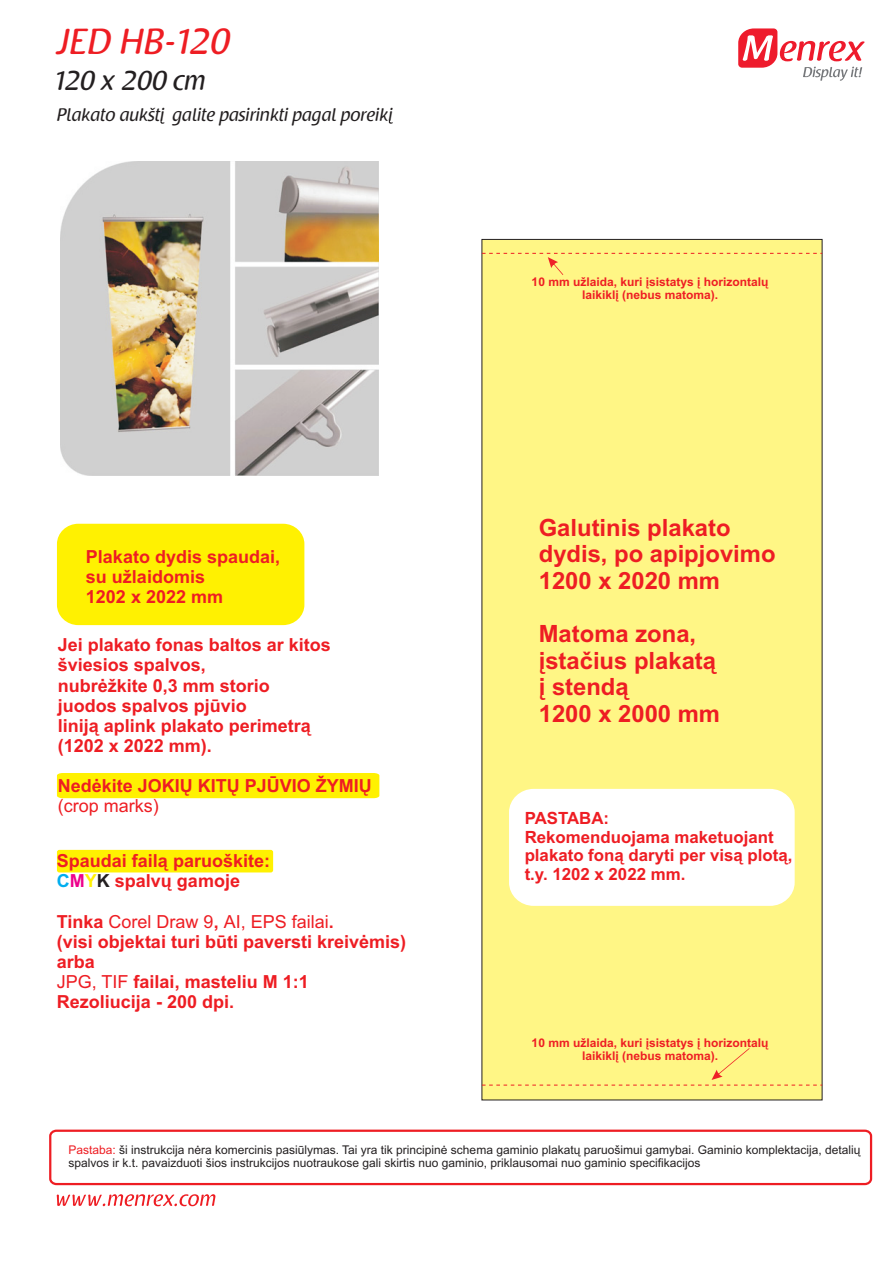
<style>
.page{position:relative;width:893px;height:1263px;background:#fff}
.page>*{position:absolute;margin:0;border:0;box-sizing:border-box;transform-origin:0 0}
.t1{font:36px "Raspoutine Classic";color:#ee1d23}
.t2{font:27px "Raspoutine Classic";color:#231f20}
.t3{font:700 23.85px/26.5px "Arial";color:#ee1d23}
.t4{font:700 18px/20.1px "Arial";color:#ee1d23}
.t5{font:18px "Raspoutine Classic";color:#231f20}
.t6{font:18px "Arial";color:#ee1d23}
.t7{font:700 16.8px/18.8px "Arial";color:#ee1d23}
.t8{font:12px/13.4px "Arial";color:#231f20}
.t9{font:700 12px/13.4px "Arial";color:#ee1d23;text-align:center}
.s1{color:#00aeef}
.s2{color:#ed028c}
.s3{color:#fff101}
.s4{color:#231f20}
.s5{font-weight:400}
.s6{color:#ee1d23}
</style>
<div class="page">
<img style="left:60px;top:161px;width:318px;height:315px">
<div style="left:57px;top:524px;width:247px;height:101px;background:#fff101;border-radius:21px"></div>
<div style="left:481px;top:239px;width:342px;height:862px;background:#fff685"></div>
<div style="left:509px;top:789px;width:286px;height:117px;background:#fff;border-radius:24px"></div>
<svg style="left:738px;top:28px;width:127px;height:53px"></svg>
<div style="left:57px;top:850px;width:216px;height:22px;background:#fff101;border-radius:2px"></div>
<div style="left:57px;top:773px;width:322px;height:25px;background:#fff101"></div>
<svg style="left:57px;top:1194px;width:158px;height:12px"></svg>
<div style="left:482px;top:1048px;width:340px;height:38px;background:#fff685"></div>
<div style="left:482px;top:253px;width:340px;height:22px;background:#fff685"></div>
<svg style="left:49px;top:1129px;width:824px;height:57px"></svg>
<h1 class="t1" style="left:57px;top:28px;width:174px">JED HB-120</h1>
<h2 class="t2" style="left:54px;top:70px;width:153px">120 x 200 cm</h2>
<p class="t5" style="left:57px;top:107px;width:337px">Plakato aukšti galite pasirinkti pagal poreiki</p>
<p class="t4" style="left:86px;top:548px;width:196px">Plakato dydis spaudai, su uþlaidomis<br>1202 x 2022 mm</p>
<p class="t4" style="left:58px;top:637px;width:275px">Jei plakato fonas baltos ar kitos ðviesios spalvos,<br>nubrëþkite 0,3 mm storio juodos spalvos pjûvio<br>linijà aplink plakato perimetrà (1202 x 2022 mm).</p>
<p class="t4" style="left:58px;top:777px;width:316px">Nedëkite JOKIØ KITØ PJÛVIO ÞYMIØ</p>
<p class="t6" style="left:58px;top:799px;width:103px">(crop marks)</p>
<p class="t4" style="left:57px;top:852px;width:215px">Spaudai failà paruoðkite:<br><span class="s1">C</span><span class="s2">M</span><span class="s3">Y</span><span class="s4">K</span> spalvø gamoje</p>
<p class="t4" style="left:57px;top:913px;width:351px">Tinka <span class="s5">Corel Draw 9</span>, <span class="s5">AI, EPS failai</span>.<br>(visi objektai turi bûti paversti kreivëmis) arba<br><span class="s5">JPG, TIF</span> failai, masteliu M 1:1<br>Rezoliucija - 200 dpi.</p>
<p class="t9" style="left:532px;top:276px;width:238px">10 mm uþlaida, kuri ásistatys á horizontalø laikiklá (nebus matoma).</p>
<h3 class="t3" style="left:539px;top:516px;width:238px">Galutinis plakato dydis, po apipjovimo<br>1200 x 2020 mm</h3>
<h3 class="t3" style="left:539px;top:623px;width:183px">Matoma zona, ástaèius plakatà á stendà<br>1200 x 2000 mm</h3>
<p class="t7" style="left:525px;top:810px;width:269px">PASTABA:<br>Rekomenduojama maketuojant plakato fonà daryti per visà plotà, t.y. 1202 x 2022 mm.</p>
<p class="t9" style="left:532px;top:1037px;width:238px">10 mm uþlaida, kuri ásistatys á horizontalø laikiklá (nebus matoma).</p>
<p class="t8" style="left:68px;top:1144px;width:794px"><span class="s6">Pastaba:</span> ši instrukcija nëra komercinis pasiûlymas. Tai yra tik principinë schema gaminio plakatø paruošimui gamybai. Gaminio komplektacija, detaliø spalvos ir k.t. pavaizduoti šios instrukcijos nuotraukose gali skirtis nuo gaminio, priklausomai nuo gaminio specifikacijos</p>
</div>
